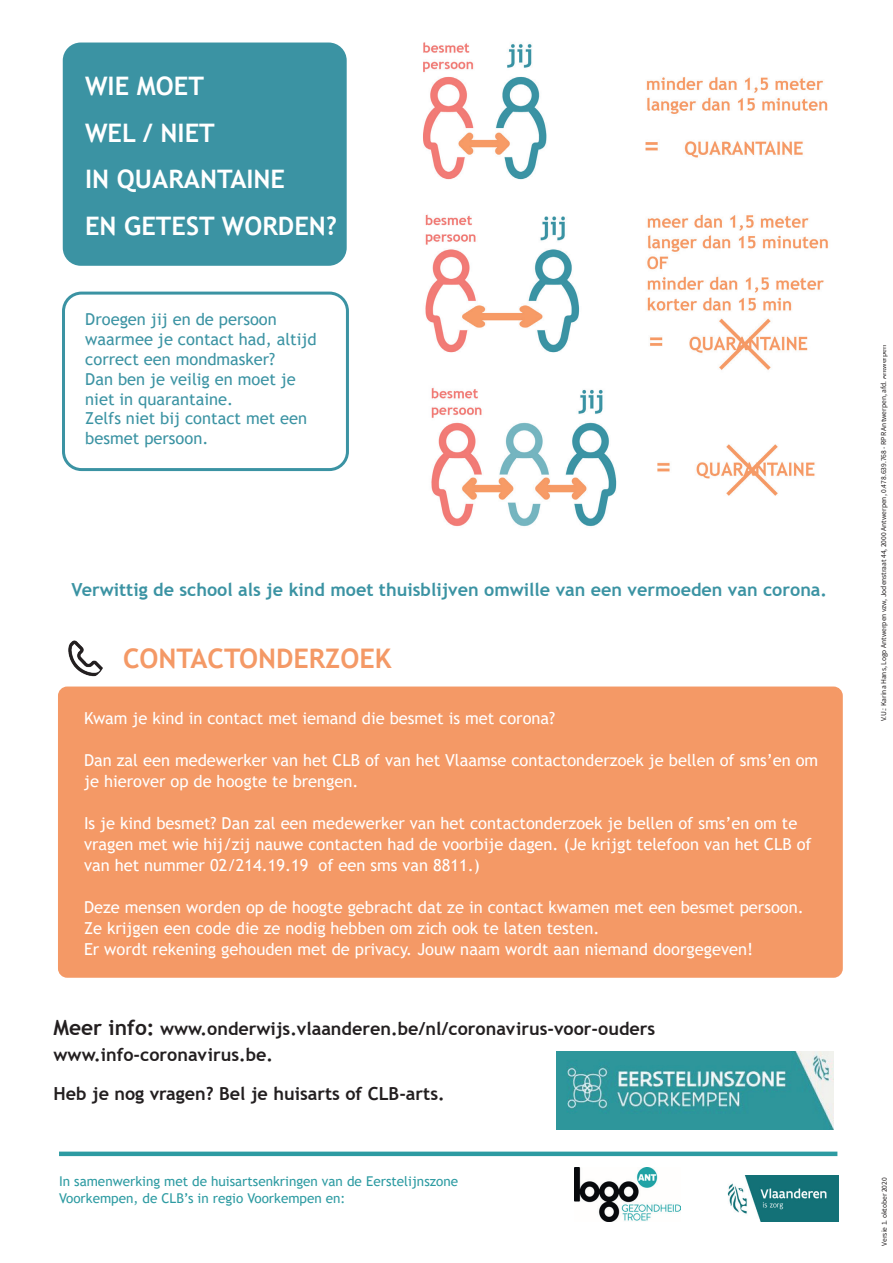
<style>
.page{position:relative;width:893px;height:1263px;background:#fff}
.page>*{position:absolute;margin:0;border:0;box-sizing:border-box;transform-origin:0 0}
.t1{font:700 27px "Trebuchet MS";color:#f49966}
.t2{font:700 25.5px/46.5px "Trebuchet MS";color:#fff}
.t3{font:700 18px/25.5px "Trebuchet MS";color:#231f20}
.t4{font:700 18px "Trebuchet MS";color:#3b93a3}
.t5{font:16.5px/21px "Trebuchet MS";color:#fff}
.t6{font:16.5px/19.8px "Trebuchet MS";color:#3b93a3}
.t7{font:13.5px/16.5px "Trebuchet MS";color:#2d9ba2}
.t8{font:7.5px "Source Sans Pro";color:#231f20}
.s1{font-size:21px}
</style>
<div class="page">
<div style="left:59px;top:687px;width:783px;height:290px;background:#f49966;border-radius:9px"></div>
<div style="left:58px;top:686px;width:785px;height:292px;border:2px solid #f49966;border-radius:9px"></div>
<img style="left:63px;top:637px;width:42px;height:42px;border-radius:21px">
<img style="left:557px;top:1051px;width:276px;height:78px">
<img style="left:574px;top:1168px;width:106px;height:54px">
<img style="left:727px;top:1176px;width:111px;height:46px">
<div style="left:59px;top:1151px;width:778px;height:5px;background:#2d9ba2"></div>
<div style="left:63px;top:43px;width:284px;height:223px;background:#3b93a3;border-radius:18px"></div>
<img style="left:423px;top:42px;width:405px;height:138px">
<div style="left:62px;top:292px;width:287px;height:179px;border:3px solid #3b93a3;border-radius:18px"></div>
<img style="left:425px;top:214px;width:403px;height:156px">
<img style="left:431px;top:387px;width:384px;height:140px">
<h2 class="t2" style="left:85px;top:63px;width:253px">WIE MOET<br>WEL / NIET<br>IN QUARANTAINE<br>EN GETEST WORDEN?</h2>
<p class="t6" style="left:85px;top:310px;width:233px">Droegen jij en de persoon waarmee je contact had, altijd correct een mondmasker?<br>Dan ben je veilig en moet je niet in quarantaine.<br>Zelfs niet bij contact met een besmet persoon.</p>
<p class="t4" style="left:71px;top:578px;width:757px">Verwittig de school als je kind moet thuisblijven omwille van een vermoeden van corona.</p>
<h1 class="t1" style="left:123px;top:642px;width:270px">CONTACTONDERZOEK</h1>
<p class="t5" style="left:84px;top:707px;width:473px">Kwam je kind in contact met iemand die besmet is met corona?</p>
<p class="t5" style="left:84px;top:749px;width:736px">Dan zal een medewerker van het CLB of van het Vlaamse contactonderzoek je bellen of sms’en om je hierover op de hoogte te brengen.</p>
<p class="t5" style="left:84px;top:812px;width:729px">Is je kind besmet? Dan zal een medewerker van het contactonderzoek je bellen of sms’en om te vragen met wie hij/zij nauwe contacten had de voorbije dagen. (Je krijgt telefoon van het CLB of van het nummer 02/214.19.19 of een sms van 8811.)</p>
<p class="t5" style="left:84px;top:896px;width:721px">Deze mensen worden op de hoogte gebracht dat ze in contact kwamen met een besmet persoon.<br>Ze krijgen een code die ze nodig hebben om zich ook te laten testen.<br>Er wordt rekening gehouden met de privacy. Jouw naam wordt aan niemand doorgegeven!</p>
<p class="t3" style="left:54px;top:1016px;width:603px"><span class="s1">Meer info:</span> www.onderwijs.vlaanderen.be/nl/coronavirus-voor-ouders www.info-coronavirus.be.</p>
<p class="t3" style="left:54px;top:1080px;width:393px">Heb je nog vragen? Bel je huisarts of CLB-arts.</p>
<p class="t8" style="left:879px;top:721px;width:378px;rotate:-90deg">V.U.: Karina Hans, Logo Antwerpen vzw, Jodenstraat 44, 2000 Antwerpen, 0.478.639.768 - RPR Antwerpen, afd. Antwerpen</p>
<p class="t7" style="left:59px;top:1173px;width:401px">In samenwerking met de huisartsenkringen van de Eerstelijnszone<br>Voorkempen, de CLB’s in regio Voorkempen en:</p>
<p class="t8" style="left:880px;top:1246px;width:70px;rotate:-90deg">Versie 1. oktober 2020</p>
</div>
